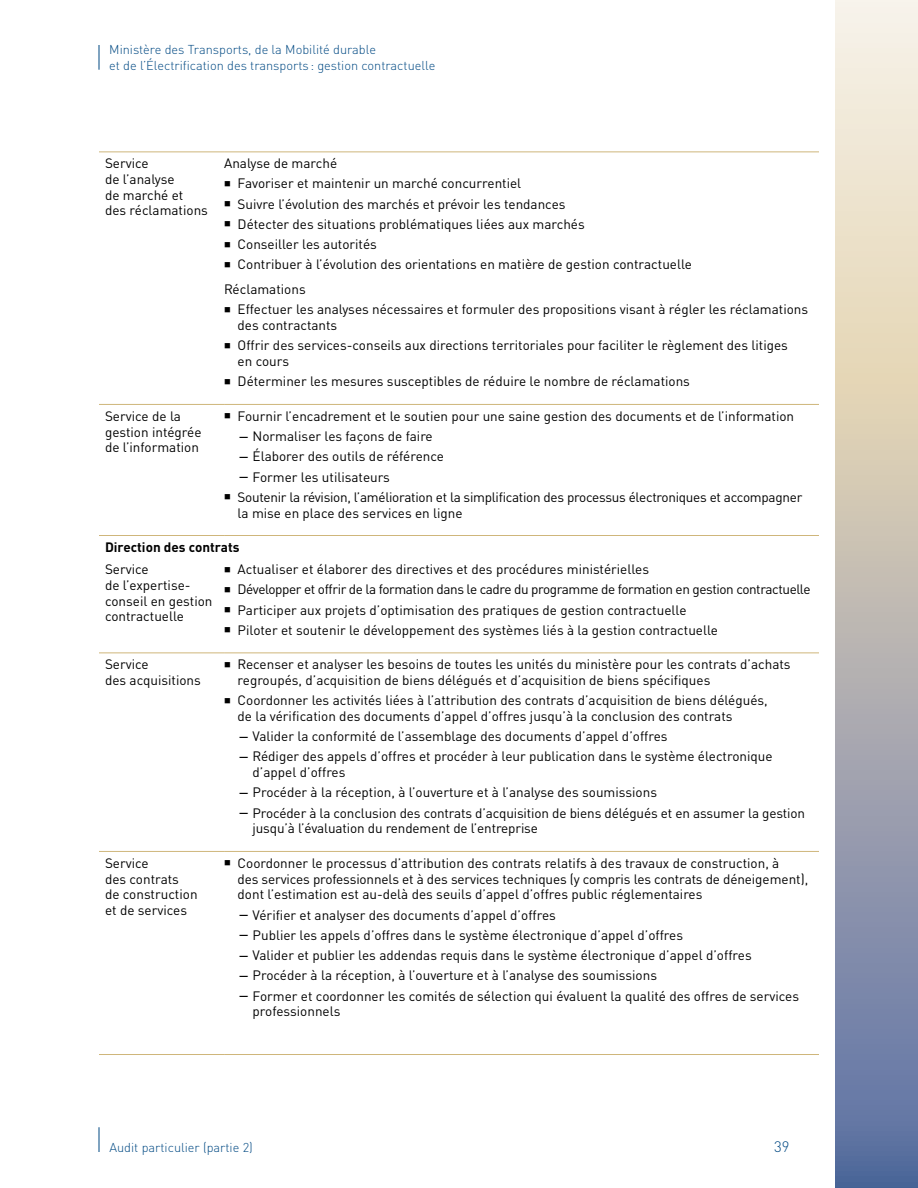
<style>
.page{position:relative;width:918px;height:1188px;background:#fff}
.page>*{position:absolute;margin:0;border:0;box-sizing:border-box;transform-origin:0 0}
.t1{font:300 15px "DIN Offc";color:#004983}
.t2{font:13.5px/15.8px "DIN Offc";color:#000}
.t3{font:13.5px/20.2px "DIN Offc";letter-spacing:-.02em;color:#000}
.t4{font:700 13.5px "DIN Offc";color:#000}
.t5{font:300 12.75px/15.8px "DIN Offc";color:#004983}
.s1{font-weight:700;font-size:9px}
</style>
<div class="page">
<svg style="left:99px;top:1127px;width:1px;height:25px"></svg>
<svg style="left:99px;top:45px;width:1px;height:25px"></svg>
<svg style="left:836px;top:0;width:82px;height:1188px;background:#b8b7b8"></svg>
<hr style="left:99px;top:404px;width:125px;height:1px;background:#cfb67b">
<hr style="left:224px;top:404px;width:595px;height:1px;background:#cfb67b">
<hr style="left:99px;top:535px;width:125px;height:1px;background:#cfb67b">
<hr style="left:224px;top:535px;width:595px;height:1px;background:#cfb67b">
<hr style="left:99px;top:653px;width:125px;height:1px;background:#cfb67b">
<hr style="left:224px;top:653px;width:595px;height:1px;background:#cfb67b">
<hr style="left:99px;top:851px;width:125px;height:1px;background:#cfb67b">
<hr style="left:224px;top:851px;width:595px;height:1px;background:#cfb67b">
<hr style="left:99px;top:1054px;width:125px;height:1px;background:#cfb67b">
<hr style="left:224px;top:1054px;width:595px;height:1px;background:#cfb67b">
<hr style="left:99px;top:152px;width:125px;height:1px;background:#cfb67b">
<hr style="left:224px;top:152px;width:595px;height:1px;background:#cfb67b">
<p class="t5" style="left:109px;top:41px;width:328px">Ministère des Transports, de la Mobilité durable<br>et de l’Électrification des transports : gestion contractuelle</p>
<p class="t2" style="left:105px;top:155px;width:104px">Service<br>de l’analyse<br>de marché et des réclamations</p>
<p class="t2" style="left:238px;top:153px;width:456px;line-height:20.2px;text-indent:-14px">Analyse de marché<br>Favoriser et maintenir un marché concurrentiel<br>Suivre l’évolution des marchés et prévoir les tendances<br>Détecter des situations problématiques liées aux marchés<br>Conseiller les autorités<br>Contribuer à l’évolution des orientations en matière de gestion contractuelle</p>
<p class="t2" style="left:238px;top:279px;width:572px;line-height:20.2px;text-indent:-14px">Réclamations<br>Effectuer les analyses nécessaires et formuler des propositions visant à régler les réclamations</p>
<p class="t2" style="left:238px;top:315px;width:552px;line-height:20.2px">des contractants<br>Offrir des services-conseils aux directions territoriales pour faciliter le règlement des litiges</p>
<p class="t2" style="left:238px;top:351px;width:454px;line-height:20.2px">en cours<br>Déterminer les mesures susceptibles de réduire le nombre de réclamations</p>
<p class="t2" style="left:105px;top:408px;width:98px">Service de la gestion intégrée de l’information</p>
<p class="t2" style="left:238px;top:408px;width:558px">Fournir l’encadrement et le soutien pour une saine gestion des documents et de l’information</p>
<p class="t2" style="left:239px;top:428px;width:195px"><span class="s1">—</span> Normaliser les façons de faire</p>
<p class="t2" style="left:239px;top:448px;width:206px"><span class="s1">—</span> Élaborer des outils de référence</p>
<p class="t3" style="left:238px;top:466px;width:566px"><span class="s1">—</span> Former les utilisateurs<br>Soutenir la révision, l’amélioration et la simplification des processus électroniques et accompagner</p>
<p class="t2" style="left:238px;top:505px;width:227px">la mise en place des services en ligne</p>
<p class="t4" style="left:105px;top:538px;width:136px">Direction des contrats</p>
<p class="t2" style="left:105px;top:561px;width:109px">Service<br>de l’expertise&shy;conseil en gestion contractuelle</p>
<p class="t2" style="left:238px;top:559px;width:574px;line-height:20.2px">Actualiser et élaborer des directives et des procédures ministérielles<br>Développer et offrir de la formation dans le cadre du programme de formation en gestion contractuelle Participer aux projets d’optimisation des pratiques de gestion contractuelle<br>Piloter et soutenir le développement des systèmes liés à la gestion contractuelle</p>
<p class="t2" style="left:105px;top:656px;width:97px">Service<br>des acquisitions</p>
<p class="t2" style="left:238px;top:656px;width:555px">Recenser et analyser les besoins de toutes les unités du ministère pour les contrats d’achats regroupés, d’acquisition de biens délégués et d’acquisition de biens spécifiques</p>
<p class="t2" style="left:238px;top:692px;width:532px">Coordonner les activités liées à l’attribution des contrats d’acquisition de biens délégués, de la vérification des documents d’appel d’offres jusqu’à la conclusion des contrats</p>
<p class="t2" style="left:239px;top:728px;width:430px"><span class="s1">—</span> Valider la conformité de l’assemblage des documents d’appel d’offres</p>
<p class="t2" style="left:253px;top:748px;width:522px;text-indent:-14px"><span class="s1">—</span> Rédiger des appels d’offres et procéder à leur publication dans le système électronique d’appel d’offres</p>
<p class="t2" style="left:239px;top:784px;width:419px"><span class="s1">—</span> Procéder à la réception, à l’ouverture et à l’analyse des soumissions</p>
<p class="t2" style="left:253px;top:805px;width:554px;text-indent:-14px"><span class="s1">—</span> Procéder à la conclusion des contrats d’acquisition de biens délégués et en assumer la gestion jusqu’à l’évaluation du rendement de l’entreprise</p>
<p class="t2" style="left:105px;top:855px;width:94px">Service<br>des contrats<br>de construction et de services</p>
<p class="t2" style="left:238px;top:855px;width:572px">Coordonner le processus d’attribution des contrats relatifs à des travaux de construction, à<br>des services professionnels et à des services techniques (y compris les contrats de déneigement), dont l’estimation est au-delà des seuils d’appel d’offres public réglementaires</p>
<p class="t2" style="left:239px;top:907px;width:318px"><span class="s1">—</span> Vérifier et analyser des documents d’appel d’offres</p>
<p class="t2" style="left:239px;top:927px;width:446px"><span class="s1">—</span> Publier les appels d’offres dans le système électronique d’appel d’offres</p>
<p class="t2" style="left:239px;top:947px;width:514px"><span class="s1">—</span> Valider et publier les addendas requis dans le système électronique d’appel d’offres</p>
<p class="t2" style="left:239px;top:967px;width:419px"><span class="s1">—</span> Procéder à la réception, à l’ouverture et à l’analyse des soumissions</p>
<p class="t2" style="left:253px;top:988px;width:548px;text-indent:-14px"><span class="s1">—</span> Former et coordonner les comités de sélection qui évaluent la qualité des offres de services professionnels</p>
<p class="t5" style="left:110px;top:1139px;width:145px">Audit particulier (partie 2)</p>
<p class="t1" style="left:774px;top:1137px;width:17px">39</p>
</div>
